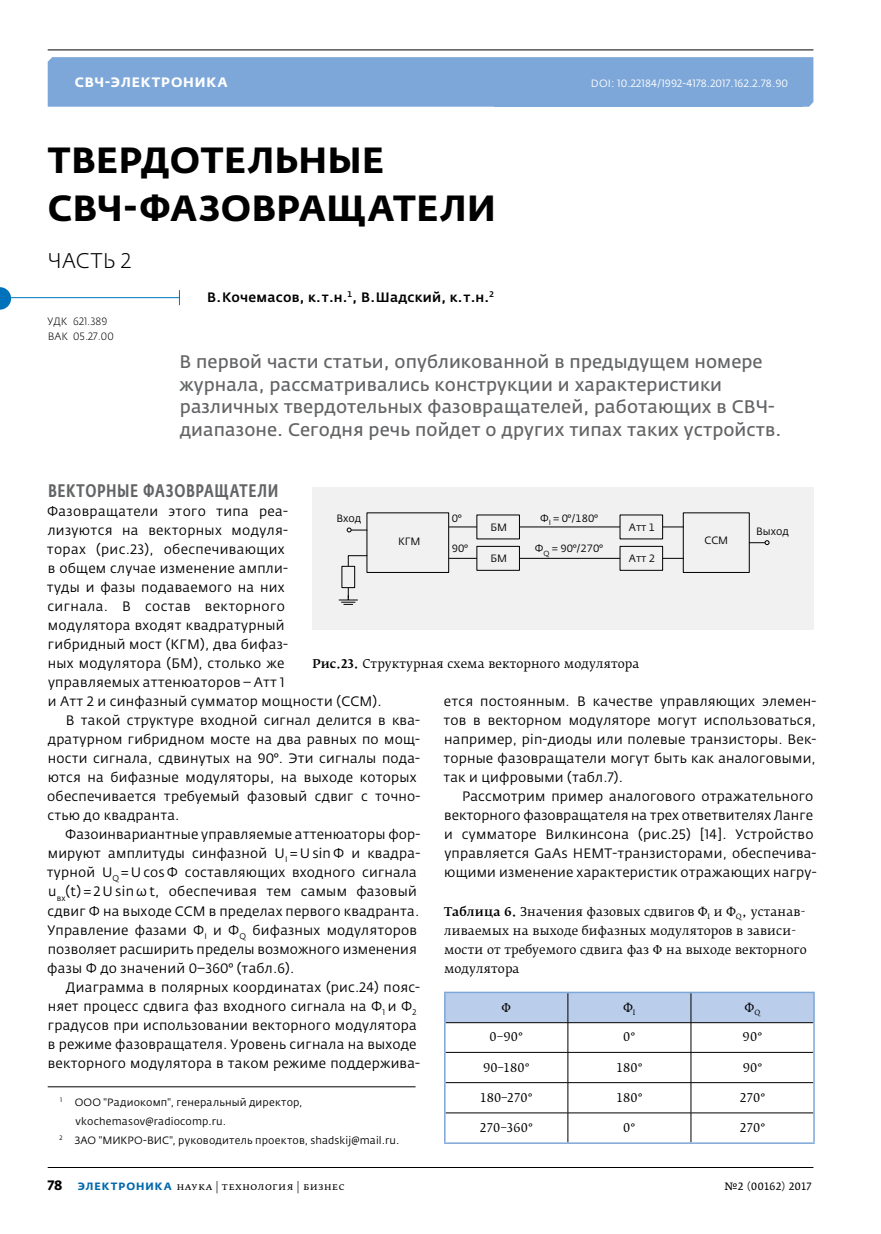
<style>
.page{position:relative;width:881px;height:1234px;background:#fff}
.page>*{position:absolute;margin:0;border:0;box-sizing:border-box;transform-origin:0 0}
.t1{font:700 36px/47.5px "Fedra Sans Pro";letter-spacing:.015em;color:#000}
.t2{font:300 21px "Fedra Sans Pro";color:#000}
.t3{font:18px/22.5px "Fedra Sans Pro";letter-spacing:.005em;color:#636466}
.t4{font:500 18px "Fedra Sans Cond Pro";letter-spacing:.035em;color:#636466}
.t5{font:13.5px/19px "Fedra Sans Pro";letter-spacing:.015em;color:#000;text-align:justify}
.t6{font:500 13.5px "Fedra Sans Pro";letter-spacing:.015em;color:#000}
.t7{font:700 13.5px "Fedra Sans Alt Pro";letter-spacing:.06em;color:#fff}
.t8{font:12px/19px "Fedra Serif B Pro";letter-spacing:.005em;color:#000}
.t9{font:10.5px "Fedra Sans Pro";letter-spacing:.015em;color:#000}
.t10{font:10.5px "Fedra Sans Pro";letter-spacing:.015em;color:#fff}
.t11{font:10.5px "Fedra Serif B Pro";letter-spacing:.035em;color:#000}
.t12{font:300 10.5px/15px "Fedra Sans Pro";letter-spacing:.005em;color:#000}
.t13{font:10.5px "Fedra Serif A Pro";letter-spacing:.035em;color:#000}
.s1{font-weight:500}
.s2{font-family:"Fedra Sans Pro";font-weight:700;font-size:13.5px}
.s3{font-family:"Fedra Sans Alt Pro";font-weight:700;color:#0068ac}
</style>
<div class="page">
<div style="left:48px;top:57px;width:765px;height:50px;background:#7da7d8"></div>
<hr style="left:48px;top:49px;width:765px;height:1px;background:#000">
<hr style="left:48px;top:1166px;width:765px;height:1px;background:#000">
<hr style="left:48px;top:1086px;width:367px;height:1px;background:#000">
<svg style="left:179px;top:290px;width:1px;height:15px"></svg>
<hr style="left:2px;top:297px;width:178px;height:1px;background:#0072bc">
<svg style="left:0;top:287px;width:11px;height:22px"></svg>
<div style="left:312px;top:487px;width:501px;height:143px;background:#f1f1f2"></div>
<svg style="left:338px;top:512px;width:431px;height:93px"></svg>
<svg style="left:445px;top:992px;width:368px;height:59px"></svg>
<hr style="left:445px;top:1051px;width:122px;height:1px;background:#000">
<hr style="left:567px;top:1051px;width:123px;height:1px;background:#000">
<hr style="left:567px;top:1052px;width:1px;height:30px;background:#000">
<hr style="left:690px;top:1051px;width:123px;height:1px;background:#000">
<hr style="left:690px;top:1052px;width:1px;height:30px;background:#000">
<hr style="left:445px;top:1082px;width:122px;height:1px;background:#000">
<hr style="left:567px;top:1082px;width:123px;height:1px;background:#000">
<hr style="left:567px;top:1082px;width:1px;height:30px;background:#000">
<hr style="left:690px;top:1082px;width:123px;height:1px;background:#000">
<hr style="left:690px;top:1082px;width:1px;height:30px;background:#000">
<hr style="left:445px;top:1112px;width:122px;height:1px;background:#000">
<hr style="left:567px;top:1112px;width:123px;height:1px;background:#000">
<hr style="left:567px;top:1112px;width:1px;height:30px;background:#000">
<hr style="left:690px;top:1112px;width:123px;height:1px;background:#000">
<hr style="left:690px;top:1112px;width:1px;height:30px;background:#000">
<hr style="left:444px;top:991px;width:123px;height:1px;background:#7da7d8">
<hr style="left:444px;top:992px;width:1px;height:30px;background:#7da7d8">
<hr style="left:567px;top:991px;width:123px;height:1px;background:#7da7d8">
<hr style="left:690px;top:991px;width:124px;height:1px;background:#7da7d8">
<hr style="left:813px;top:992px;width:1px;height:30px;background:#7da7d8">
<hr style="left:444px;top:1022px;width:1px;height:30px;background:#7da7d8">
<hr style="left:813px;top:1022px;width:1px;height:30px;background:#7da7d8">
<hr style="left:444px;top:1052px;width:1px;height:30px;background:#7da7d8">
<hr style="left:813px;top:1052px;width:1px;height:30px;background:#7da7d8">
<hr style="left:444px;top:1082px;width:1px;height:30px;background:#7da7d8">
<hr style="left:813px;top:1082px;width:1px;height:30px;background:#7da7d8">
<hr style="left:444px;top:1112px;width:1px;height:30px;background:#7da7d8">
<hr style="left:813px;top:1112px;width:1px;height:30px;background:#7da7d8">
<hr style="left:444px;top:1142px;width:123px;height:1px;background:#7da7d8">
<hr style="left:567px;top:1142px;width:123px;height:1px;background:#7da7d8">
<hr style="left:690px;top:1142px;width:124px;height:1px;background:#7da7d8">
<div style="left:494px;top:60px;width:308px;height:46px;background:#7da7d8"></div>
<p class="t7" style="left:75px;top:74px;width:154px">СВЧ-электроника</p>
<p class="t10" style="left:685px;top:77px;width:102px">www.electronics ru</p>
<p class="t10" style="left:590px;top:77px;width:198px">DOI: 10.22184/1992-4178.2017.162.2.78.90</p>
<h1 class="t1" style="left:48px;top:137px;width:449px">Твердотельные<br>СВЧ-фазовращатели</h1>
<h2 class="t2" style="left:48px;top:248px;width:85px">Часть 2</h2>
<p class="t6" style="left:207px;top:289px;width:288px">В.Кочемасов, к.т.н.<sup>1</sup>, В.Шадский, к.т.н.<sup>2</sup></p>
<p class="t12" style="left:47px;top:314px;width:68px">УДК 621.389<br>ВАК 05.27.00</p>
<p class="t3" style="left:179px;top:350px;width:603px">В первой части статьи, опубликованной в предыдущем номере журнала, рассматривались конструкции и характеристики различных твердотельных фазовращателей, работающих в СВЧ&shy;диапазоне. Сегодня речь пойдет о других типах таких устройств.</p>
<h3 class="t4" style="left:48px;top:479px;width:232px">Векторные фазовращатели</h3>
<p class="t5" style="left:47px;top:501px;width:242px">Фазовращатели этого типа реа-</p>
<p class="t5" style="left:48px;top:520px;width:242px">лизуются на векторных модуля-</p>
<p class="t5" style="left:47px;top:539px;width:239px">торах (рис.23), обеспечивающих</p>
<p class="t5" style="left:48px;top:558px;width:241px">в общем случае изменение ампли-</p>
<p class="t5" style="left:47px;top:577px;width:239px">туды и фазы подаваемого на них</p>
<p class="t5" style="left:47px;top:596px;width:239px">сигнала. В состав векторного</p>
<p class="t5" style="left:48px;top:615px;width:238px">модулятора входят квадратурный</p>
<p class="t5" style="left:48px;top:634px;width:242px">гибридный мост (КГМ), два бифаз-</p>
<p class="t5" style="left:48px;top:653px;width:238px">ных модулятора (БМ), столько же</p>
<p class="t5" style="left:48px;top:672px;width:238px">управляемых аттенюаторов – Атт 1</p>
<p class="t5" style="left:48px;top:691px;width:335px">и Атт 2 и синфазный сумматор мощности (ССМ).</p>
<p class="t5" style="left:66px;top:710px;width:355px">В такой структуре входной сигнал делится в ква-</p>
<p class="t5" style="left:48px;top:729px;width:373px">дратурном гибридном мосте на два равных по мощ-</p>
<p class="t5" style="left:48px;top:748px;width:373px">ности сигнала, сдвинутых на 90°. Эти сигналы пода-</p>
<p class="t5" style="left:48px;top:767px;width:370px">ются на бифазные модуляторы, на выходе которых</p>
<p class="t5" style="left:47px;top:786px;width:374px">обеспечивается требуемый фазовый сдвиг с точно-</p>
<p class="t5" style="left:47px;top:805px;width:133px">стью до квадранта.</p>
<p class="t5" style="left:65px;top:825px;width:356px">Фазоинвариантные управляемые аттенюаторы фор-</p>
<p class="t5" style="left:48px;top:844px;width:374px">мируют амплитуды синфазной U<sub>I</sub> =Usin Φ и квадра-</p>
<p class="t5" style="left:47px;top:863px;width:371px">турной U<sub>Q</sub> =Ucos Φ составляющих входного сигнала</p>
<p class="t5" style="left:48px;top:882px;width:370px">u<sub>вх</sub>(t) = 2 U sin ω t, обеспечивая тем самым фазовый</p>
<p class="t5" style="left:47px;top:901px;width:373px">сдвиг Φ на выходе ССМ в пределах первого квадранта.</p>
<p class="t5" style="left:47px;top:920px;width:371px">Управление фазами Ф<sub>I</sub> и Ф<sub>Q</sub> бифазных модуляторов</p>
<p class="t5" style="left:48px;top:939px;width:370px">позволяет расширить пределы возможного изменения</p>
<p class="t5" style="left:47px;top:958px;width:248px">фазы Φ до значений 0–360° (табл.6).</p>
<p class="t5" style="left:66px;top:977px;width:355px">Диаграмма в полярных координатах (рис.24) пояс-</p>
<p class="t5" style="left:48px;top:996px;width:370px">няет процесс сдвига фаз входного сигнала на Φ<sub>1</sub> и Φ<sub>2</sub></p>
<p class="t5" style="left:48px;top:1015px;width:370px">градусов при использовании векторного модулятора</p>
<p class="t5" style="left:48px;top:1034px;width:370px">в режиме фазовращателя. Уровень сигнала на выходе</p>
<p class="t5" style="left:48px;top:1053px;width:373px">векторного модулятора в таком режиме поддержива-</p>
<p class="t9" style="left:60px;top:1095px;width:244px"><sup>1</sup> ООО "Радиокомп", генеральный директор,</p>
<p class="t9" style="left:75px;top:1114px;width:152px">vkochemasov@radiocomp.ru.</p>
<p class="t9" style="left:60px;top:1133px;width:341px"><sup>2</sup> ЗАО "МИКРО-ВИС", руководитель проектов, shadskij@mail.ru.</p>
<p class="t9" style="left:539px;top:512px;width:59px">Ф<sub>I</sub> = 0°/180°</p>
<p class="t9" style="left:534px;top:542px;width:69px">Ф<sub>Q</sub> = 90°/270°</p>
<p class="t9" style="left:451px;top:512px;width:11px">0°</p>
<p class="t9" style="left:451px;top:542px;width:18px">90°</p>
<p class="t9" style="left:336px;top:512px;width:26px">Вход</p>
<p class="t9" style="left:490px;top:520px;width:18px">БМ</p>
<p class="t9" style="left:490px;top:551px;width:18px">БМ</p>
<p class="t9" style="left:628px;top:520px;width:28px">Атт 1</p>
<p class="t9" style="left:628px;top:551px;width:28px">Атт 2</p>
<p class="t9" style="left:755px;top:525px;width:34px">Выход</p>
<p class="t9" style="left:704px;top:533px;width:25px">ССМ</p>
<p class="t9" style="left:398px;top:534px;width:24px">КГМ</p>
<p class="t8" style="left:312px;top:654px;width:328px"><span class="s1">Рис.23.</span> Структурная схема векторного модулятора</p>
<p class="t5" style="left:443px;top:691px;width:374px">ется постоянным. В качестве управляющих элемен&shy;тов в векторном модуляторе могут использоваться, например, pin-диоды или полевые транзисторы. Век&shy;торные фазовращатели могут быть как аналоговыми, так и цифровыми (табл.7).</p>
<p class="t5" style="left:444px;top:786px;width:374px;text-align:left;text-indent:18px">Рассмотрим пример аналогового отражательного векторного фазовращателя на трех ответвителях Ланге и сумматоре Вилкинсона (рис.25) [14]. Устройство управляется GaAs HEMT-транзисторами, обеспечива&shy;ющими изменение характеристик отражающих нагру-</p>
<p class="t8" style="left:444px;top:901px;width:364px"><span class="s1">Таблица 6.</span> Значения фазовых сдвигов Ф<sub>I</sub> и Ф<sub>Q</sub>, устанав&shy;ливаемых на выходе бифазных модуляторов в зависи&shy;мости от требуемого сдвига фаз Φ на выходе векторного модулятора</p>
<p class="t8" style="left:501px;top:997px;width:11px">Φ</p>
<p class="t8" style="left:623px;top:997px;width:13px">Ф<sub>I</sub></p>
<p class="t8" style="left:744px;top:997px;width:17px">Ф<sub>Q</sub></p>
<p class="t8" style="left:489px;top:1027px;width:35px">0–90°</p>
<p class="t8" style="left:623px;top:1027px;width:14px">0°</p>
<p class="t8" style="left:742px;top:1027px;width:21px">90°</p>
<p class="t8" style="left:483px;top:1057px;width:48px">90–180°</p>
<p class="t8" style="left:616px;top:1057px;width:28px">180°</p>
<p class="t8" style="left:742px;top:1057px;width:21px">90°</p>
<p class="t8" style="left:479px;top:1087px;width:54px">180–270°</p>
<p class="t8" style="left:616px;top:1087px;width:28px">180°</p>
<p class="t8" style="left:739px;top:1087px;width:28px">270°</p>
<p class="t8" style="left:479px;top:1118px;width:55px">270–360°</p>
<p class="t8" style="left:623px;top:1118px;width:14px">0°</p>
<p class="t8" style="left:739px;top:1118px;width:28px">270°</p>
<p class="t11" style="left:48px;top:1179px;width:298px"><span class="s2">78</span> <span class="s3">ЭЛЕКТРОНИКА</span> наука | технология | бизнес</p>
<p class="t13" style="left:724px;top:1179px;width:88px">№2 (00162) 2017</p>
</div>
